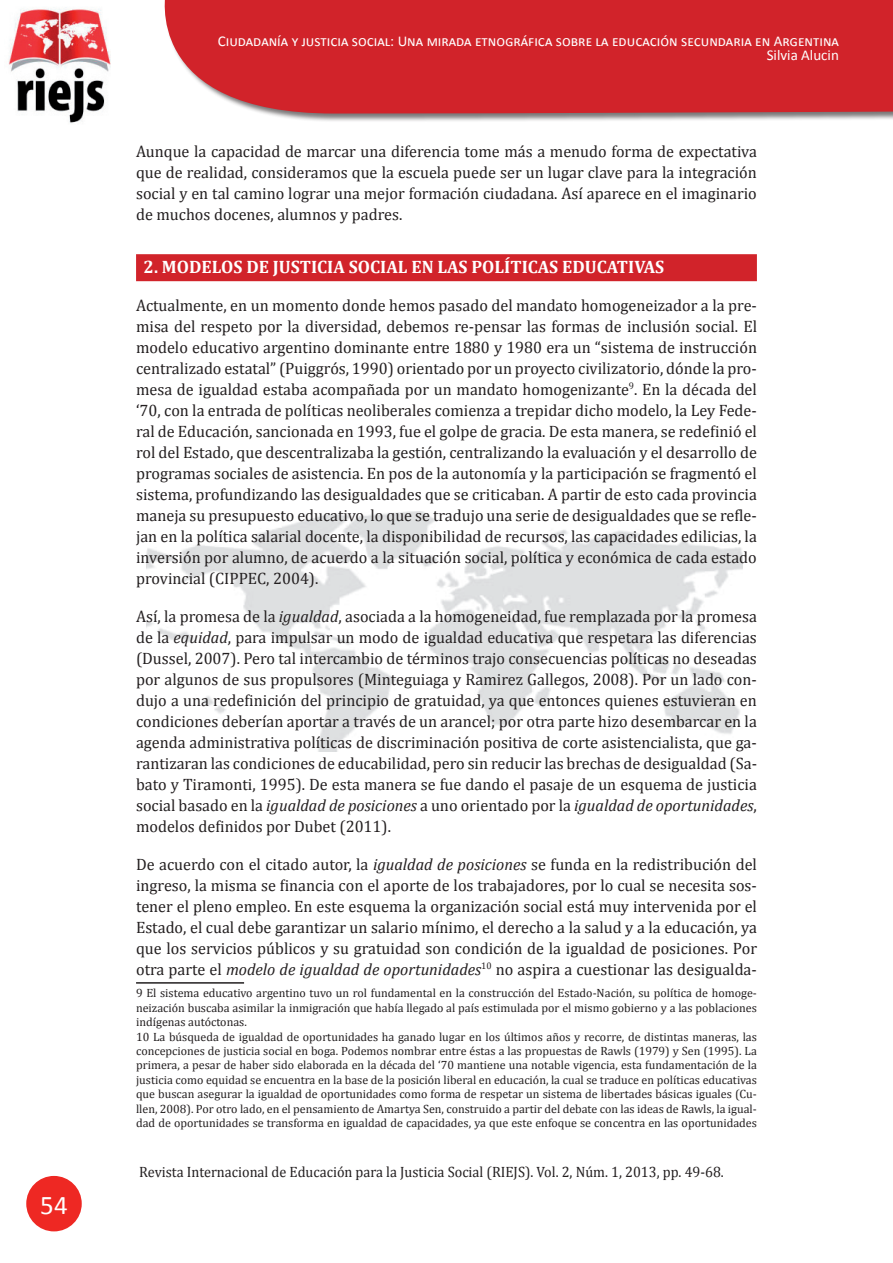
<style>
.page{position:relative;width:893px;height:1263px;background:#fff}
.page>*{position:absolute;margin:0;border:0;box-sizing:border-box;transform-origin:0 0}
.t1{font:27px "Calibri";color:#fff}
.t2{font:700 18px "Cambria";color:#fff}
.t3{font:16.5px/21px "Cambria";color:#231f20;text-align:justify}
.t4{font:15px/13.5px "Calibri";color:#fff;text-align:right}
.t5{font:15px "Cambria";color:#231f20;scale:.95 1}
.t6{font:12px/14.4px "Cambria";color:#231f20}
.s1{font-style:italic}
</style>
<div class="page">
<img style="left:147px;top:512px;width:596px;height:239px">
<img style="left:8px;top:7px;width:103px;height:116px">
<div style="left:164px;top:0;width:729px;height:122px;background:#231f20;opacity:.6"></div>
<div style="left:164px;top:0;width:728px;height:114px;background:#d1232a"></div>
<div style="left:26px;top:1176px;width:56px;height:55px;background:#ee2823;border-radius:50%"></div>
<hr style="left:892px;top:0;width:1px;height:122px;background:#231f20;opacity:.6">
<svg style="left:892px;top:0;width:1px;height:114px"></svg>
<div style="left:136px;top:254px;width:621px;height:27px;background:#d1232a"></div>
<hr style="left:136px;top:982px;width:108px;height:2px;background:#231f20">
<h1 class="t1" style="left:40px;top:1188px;width:29px">54</h1>
<p class="t4" style="left:218px;top:35px;width:623px">Ciudadanía y justicia social: Una mirada etnográfica sobre la educación secundaria en Argentina<br>Silvia Alucin</p>
<p class="t3" style="left:136px;top:141px;width:622px">Aunque la capacidad de marcar una diferencia tome más a menudo forma de expectativa que de realidad, consideramos que la escuela puede ser un lugar clave para la integración social y en tal camino lograr una mejor formación ciudadana. Así aparece en el imaginario de muchos docenes, alumnos y padres.</p>
<p class="t2" style="left:144px;top:254px;width:31px">2. MODELOS</p>
<p class="t2" style="left:246px;top:254px;width:43px">DE JUSTICIA</p>
<p class="t2" style="left:349px;top:254px;width:11px">SOCIAL</p>
<p class="t2" style="left:412px;top:254px;width:37px">EN LAS</p>
<p class="t2" style="left:472px;top:254px;width:11px">POLÍTICAS</p>
<p class="t2" style="left:562px;top:254px;width:12px">EDUCATIVAS</p>
<p class="t3" style="left:136px;top:294px;width:622px">Actualmente, en un momento donde hemos pasado del mandato homogeneizador a la pre&shy;misa del respeto por la diversidad, debemos re-pensar las formas de inclusión social. El modelo educativo argentino dominante entre 1880 y 1980 era un “sistema de instrucción centralizado estatal” (Puiggrós, 1990) orientado por un proyecto civilizatorio, dónde la pro&shy;mesa de igualdad estaba acompañada por un mandato homogenizante<sup>9</sup>. En la década del ‘70, con la entrada de políticas neoliberales comienza a trepidar dicho modelo, la Ley Fede&shy;ral de Educación, sancionada en 1993, fue el golpe de gracia. De esta manera, se redefinió el rol del Estado, que descentralizaba la gestión, centralizando la evaluación y el desarrollo de programas sociales de asistencia. En pos de la autonomía y la participación se fragmentó el sistema, profundizando las desigualdades que se criticaban. A partir de esto cada provincia maneja su presupuesto educativo, lo que se tradujo una serie de desigualdades que se refle&shy;jan en la política salarial docente, la disponibilidad de recursos, las capacidades edilicias, la inversión por alumno, de acuerdo a la situación social, política y económica de cada estado provincial (CIPPEC, 2004).</p>
<p class="t3" style="left:136px;top:606px;width:622px">Así, la promesa de la <span class="s1">igualdad</span>, asociada a la homogeneidad, fue remplazada por la promesa de la <span class="s1">equidad</span>, para impulsar un modo de igualdad educativa que respetara las diferencias (Dussel, 2007). Pero tal intercambio de términos trajo consecuencias políticas no deseadas por algunos de sus propulsores (Minteguiaga y Ramirez Gallegos, 2008). Por un lado con&shy;dujo a una redefinición del principio de gratuidad, ya que entonces quienes estuvieran en condiciones deberían aportar a través de un arancel; por otra parte hizo desembarcar en la agenda administrativa políticas de discriminación positiva de corte asistencialista, que ga&shy;rantizaran las condiciones de educabilidad, pero sin reducir las brechas de desigualdad (Sa&shy;bato y Tiramonti, 1995). De esta manera se fue dando el pasaje de un esquema de justicia social basado en la <span class="s1">igualdad de posiciones</span> a uno orientado por la <span class="s1">igualdad de oportunidades</span>, modelos definidos por Dubet (2011).</p>
<p class="t3" style="left:136px;top:854px;width:622px">De acuerdo con el citado autor, la <span class="s1">igualdad de posiciones</span> se funda en la redistribución del ingreso, la misma se financia con el aporte de los trabajadores, por lo cual se necesita sos&shy;tener el pleno empleo. En este esquema la organización social está muy intervenida por el Estado, el cual debe garantizar un salario mínimo, el derecho a la salud y a la educación, ya que los servicios públicos y su gratuidad son condición de la igualdad de posiciones. Por otra parte el <span class="s1">modelo de igualdad de oportunidades</span><sup>10</sup> no aspira a cuestionar las desigualda-</p>
<p class="t6" style="left:136px;top:986px;width:622px">9 El sistema educativo argentino tuvo un rol fundamental en la construcción del Estado-Nación, su política de homoge&shy;neización buscaba asimilar la inmigración que había llegado al país estimulada por el mismo gobierno y a las poblaciones indígenas autóctonas.<br>10 La búsqueda de igualdad de oportunidades ha ganado lugar en los últimos años y recorre, de distintas maneras, las concepciones de justicia social en boga. Podemos nombrar entre éstas a las propuestas de Rawls (1979) y Sen (1995). La primera, a pesar de haber sido elaborada en la década del ‘70 mantiene una notable vigencia, esta fundamentación de la justicia como equidad se encuentra en la base de la posición liberal en educación, la cual se traduce en políticas educativas que buscan asegurar la igualdad de oportunidades como forma de respetar un sistema de libertades básicas iguales (Cu&shy;llen, 2008). Por otro lado, en el pensamiento de Amartya Sen, construido a partir del debate con las ideas de Rawls, la igual&shy;dad de oportunidades se transforma en igualdad de capacidades, ya que este enfoque se concentra en las oportunidades</p>
<p class="t5" style="left:139px;top:1163px;width:617px">Revista Internacional de Educación para la Justicia Social (RIEJS). Vol. 2, Núm. 1, 2013, pp. 49-68.</p>
</div>
